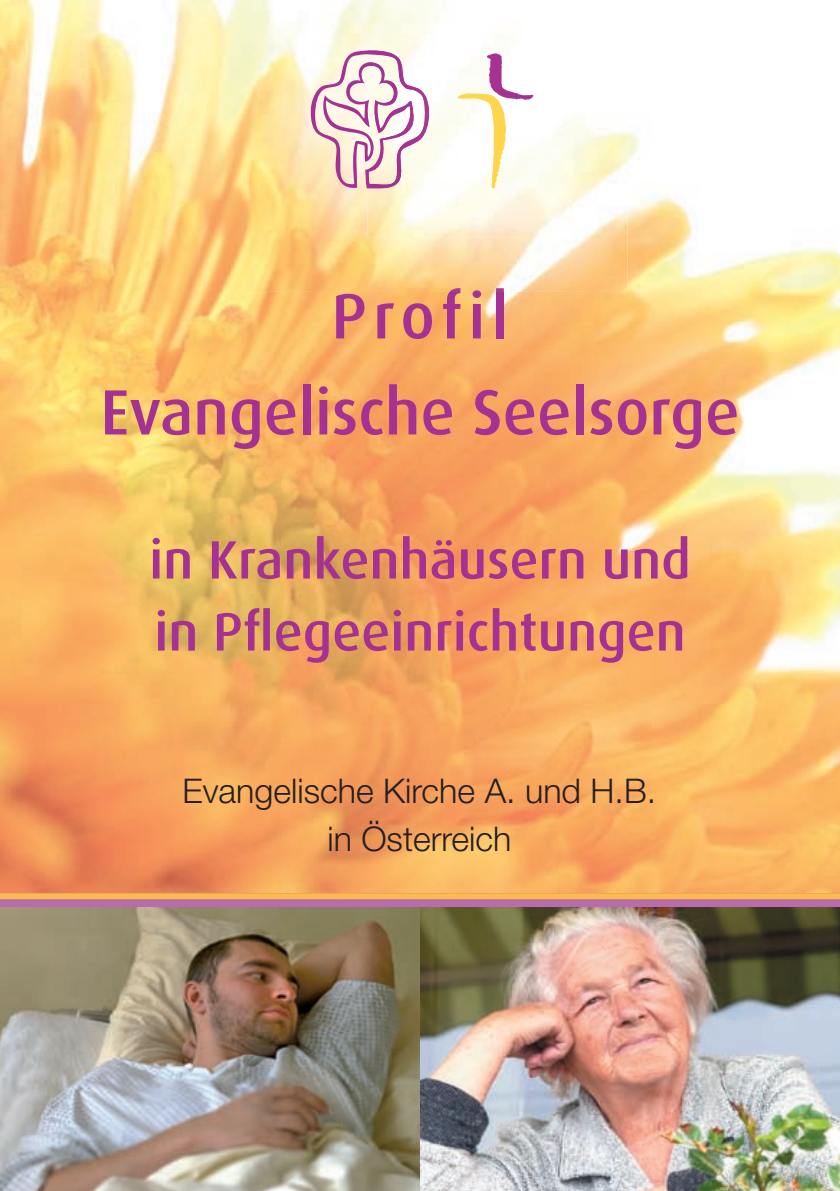
<style>
.page{position:relative;width:840px;height:1191px;background:#fff}
.page>*{position:absolute;margin:0;border:0;box-sizing:border-box;transform-origin:0 0}
.t1{font:500 64px/96px "Dax";color:#a53293;text-align:center}
.t2{font:500 54px/72px "Dax";color:#a53293}
.t3{font:300 34px/48px "Helvetica Neue";color:#231f20;text-align:center}
</style>
<div class="page">
<img style="left:0;top:0;width:279px;height:893px">
<img style="left:560px;top:131px;width:279px;height:762px">
<img style="left:279px;top:292px;width:281px;height:601px">
<img style="left:336px;top:292px;width:167px;height:47px">
<div style="left:0;top:893px;width:839px;height:298px;background:#b86cac"></div>
<img style="left:0;top:907px;width:839px;height:284px">
<div style="left:0;top:893px;width:839px;height:6px;background:#fdbb4e"></div>
<img style="left:252px;top:0;width:375px;height:292px">
<img style="left:336px;top:288px;width:167px;height:4px">
<svg style="left:310px;top:50px;width:56px;height:138px;background:#eccfcd"></svg>
<img style="left:366px;top:0;width:205px;height:237px">
<img style="left:366px;top:50px;width:67px;height:138px">
<svg style="left:457px;top:53px;width:76px;height:135px"></svg>
<p class="t1" style="left:100px;top:269px;width:640px">Profil<br>Evangelische Seelsorge</p>
<p class="t2" style="left:149px;top:524px;width:543px">in Krankenhäusern und in Pflegeeinrichtungen</p>
<p class="t3" style="left:182px;top:766px;width:475px">Evangelische Kirche A. und H.B. in Österreich</p>
</div>
